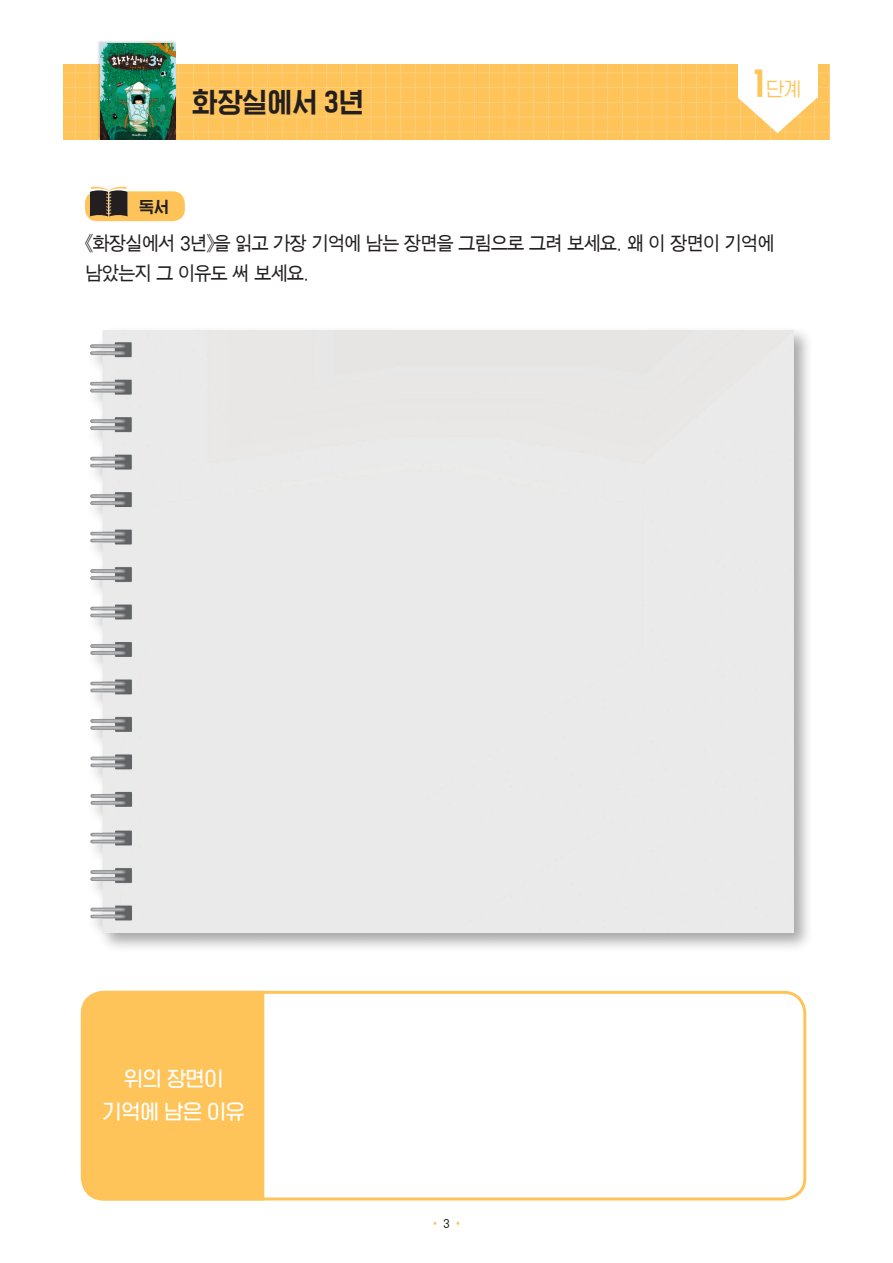
<style>
.page{position:relative;width:893px;height:1263px;background:#fff}
.page>*{position:absolute;margin:0;border:0;box-sizing:border-box;transform-origin:0 0}
.본문_파란상자{font:28.5px "HGG Gothicssi P80 g";color:#231f20}
.t1{font:21px "HGG Gothicssi P60 g";color:#fff}
.t2{font:19.65px "HGG Gothicssi P40 g";color:#fec459}
.본문_파란상자-2{font:19.5px "SMJ Gothic 10 Pro";letter-spacing:-.1em;color:#231f20;scale:.93 1}
.t3{font:16.5px "HGG Gothicssi P80 g";color:#231f20}
.본문_파란상자-3{font:12px "SMJ Gothic 10 Pro";color:#fec459;scale:.93 1}
.s1{font-family:"HGG Gothicssi P80 g";font-size:36px}
.s2{color:#231f20}
</style>
<div class="page">
<div style="left:85px;top:191px;width:100px;height:30px;background:#fec459;border-radius:12px"></div>
<svg style="left:90px;top:186px;width:38px;height:30px"></svg>
<div style="left:63px;top:65px;width:767px;height:75px;background:#fec459"></div>
<hr style="left:282px;top:65px;width:1px;height:75px;background:#fece7a">
<hr style="left:740px;top:65px;width:1px;height:75px;background:#fece7a">
<hr style="left:622px;top:65px;width:1px;height:75px;background:#fece7a">
<hr style="left:400px;top:65px;width:1px;height:75px;background:#fece7a">
<hr style="left:563px;top:65px;width:1px;height:75px;background:#fece7a">
<hr style="left:341px;top:65px;width:1px;height:75px;background:#fece7a">
<hr style="left:799px;top:65px;width:1px;height:75px;background:#fece7a">
<hr style="left:223px;top:65px;width:1px;height:75px;background:#fece7a">
<hr style="left:681px;top:65px;width:1px;height:75px;background:#fece7a">
<hr style="left:459px;top:65px;width:1px;height:75px;background:#fece7a">
<hr style="left:75px;top:65px;width:1px;height:75px;background:#fece7a">
<hr style="left:533px;top:65px;width:1px;height:75px;background:#fece7a">
<hr style="left:311px;top:65px;width:1px;height:75px;background:#fece7a">
<hr style="left:770px;top:65px;width:1px;height:75px;background:#fece7a">
<hr style="left:193px;top:65px;width:1px;height:75px;background:#fece7a">
<hr style="left:652px;top:65px;width:1px;height:75px;background:#fece7a">
<hr style="left:430px;top:65px;width:1px;height:75px;background:#fece7a">
<hr style="left:592px;top:65px;width:1px;height:75px;background:#fece7a">
<hr style="left:371px;top:65px;width:1px;height:75px;background:#fece7a">
<hr style="left:829px;top:65px;width:1px;height:75px;background:#fece7a">
<hr style="left:252px;top:65px;width:1px;height:75px;background:#fece7a">
<hr style="left:711px;top:65px;width:1px;height:75px;background:#fece7a">
<hr style="left:489px;top:65px;width:1px;height:75px;background:#fece7a">
<hr style="left:519px;top:65px;width:1px;height:75px;background:#fece7a">
<hr style="left:297px;top:65px;width:1px;height:75px;background:#fece7a">
<hr style="left:755px;top:65px;width:1px;height:75px;background:#fece7a">
<hr style="left:178px;top:65px;width:1px;height:75px;background:#fece7a">
<hr style="left:637px;top:65px;width:1px;height:75px;background:#fece7a">
<hr style="left:415px;top:65px;width:1px;height:75px;background:#fece7a">
<hr style="left:578px;top:65px;width:1px;height:75px;background:#fece7a">
<hr style="left:356px;top:65px;width:1px;height:75px;background:#fece7a">
<hr style="left:814px;top:65px;width:1px;height:75px;background:#fece7a">
<hr style="left:238px;top:65px;width:1px;height:75px;background:#fece7a">
<hr style="left:696px;top:65px;width:1px;height:75px;background:#fece7a">
<hr style="left:474px;top:65px;width:1px;height:75px;background:#fece7a">
<hr style="left:90px;top:65px;width:1px;height:75px;background:#fece7a">
<hr style="left:548px;top:65px;width:1px;height:75px;background:#fece7a">
<hr style="left:326px;top:65px;width:1px;height:75px;background:#fece7a">
<hr style="left:785px;top:65px;width:1px;height:75px;background:#fece7a">
<hr style="left:208px;top:65px;width:1px;height:75px;background:#fece7a">
<hr style="left:666px;top:65px;width:1px;height:75px;background:#fece7a">
<hr style="left:445px;top:65px;width:1px;height:75px;background:#fece7a">
<hr style="left:607px;top:65px;width:1px;height:75px;background:#fece7a">
<hr style="left:385px;top:65px;width:1px;height:75px;background:#fece7a">
<hr style="left:267px;top:65px;width:1px;height:75px;background:#fece7a">
<hr style="left:726px;top:65px;width:1px;height:75px;background:#fece7a">
<hr style="left:504px;top:65px;width:1px;height:75px;background:#fece7a">
<hr style="left:63px;top:117px;width:767px;height:1px;background:#fece7a">
<hr style="left:63px;top:87px;width:767px;height:1px;background:#fece7a">
<hr style="left:63px;top:131px;width:767px;height:1px;background:#fece7a">
<hr style="left:63px;top:72px;width:767px;height:1px;background:#fece7a">
<hr style="left:63px;top:102px;width:767px;height:1px;background:#fece7a">
<svg style="left:738px;top:98px;width:79px;height:35px"></svg>
<div style="left:738px;top:27px;width:79px;height:71px;background:#fff"></div>
<div style="left:97px;top:40px;width:79px;height:100px;background:#231f20;opacity:.2"></div>
<img style="left:101px;top:44px;width:75px;height:96px">
<div style="left:87px;top:326px;width:726px;height:626px;background:#231f20;opacity:.4"></div>
<div style="left:91px;top:330px;width:702px;height:602px;background:#e9eae9"></div>
<div style="left:81px;top:991px;width:725px;height:209px;border:3px solid #fec459;border-radius:21px"></div>
<div style="left:80px;top:990px;width:186px;height:211px;background:#fec459"></div>
<p class="본문_파란상자" style="left:192px;top:86px;width:173px">화장실에서 3년</p>
<p class="t3" style="left:139px;top:197px;width:31px">독서</p>
<p class="t2" style="left:754px;top:78px;width:49px"><span class="s1">1</span>단계</p>
<p class="본문_파란상자-2" style="left:85px;top:234px;width:743px">《화장실에서 3년》을 읽고 가장 기억에 남는 장면을 그림으로 그려 보세요. 왜 이 장면이 기억에</p>
<p class="본문_파란상자-2" style="left:85px;top:264px;width:243px">남았는지 그 이유도 써 보세요.</p>
<p class="t1" style="left:124px;top:1067px;width:101px">위의 장면이</p>
<p class="t1" style="left:103px;top:1100px;width:144px">기억에 남은 이유</p>
<p class="본문_파란상자-3" style="left:429px;top:1217px;width:38px">• <span class="s2">3</span> •</p>
</div>
